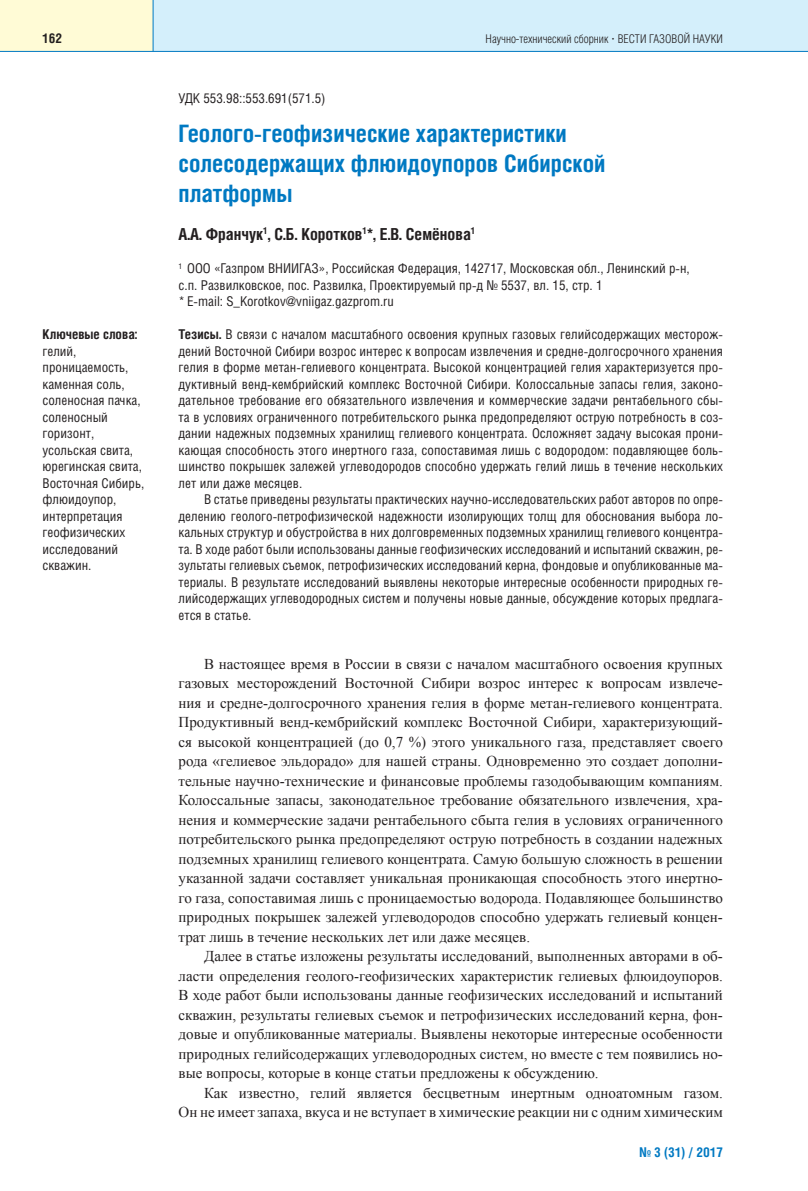
<style>
.page{position:relative;width:808px;height:1191px;background:#fff}
.page>*{position:absolute;margin:0;border:0;box-sizing:border-box;transform-origin:0 0}
.t1{font:700 24px/30px "Helios Cond";color:#0079c2}
.t2{font:700 16.5px "Helios Cond";color:#231f20}
.t3{font:15px/19.5px "Times New Roman";color:#231f20;text-align:justify}
.t4{font:13.5px/16.5px "Helios Cond";color:#231f20}
.t5{font:700 13.5px "Helios Cond";color:#231f20}
.t6{font:700 13.5px "Helios Cond";color:#0079c2}
.t7{font:300 12px "Helios Cond";color:#231f20}
.s1{font-family:"Times New Roman";font-weight:700}
.s2{font-weight:700}
</style>
<div class="page">
<div style="left:140px;top:0;width:668px;height:51px;background:#d4effb"></div>
<div style="left:0;top:0;width:153px;height:51px;background:#fffbd6"></div>
<hr style="left:0;top:51px;width:808px;height:1px;background:#0079c2">
<hr style="left:153px;top:0;width:1px;height:51px;background:#0079c2">
<p class="t5" style="left:43px;top:33px;width:21px">162</p>
<p class="t7" style="left:486px;top:34px;width:239px">Научно-технический сборник <span class="s1">·</span> ВЕСТИ ГАЗОВОЙ НАУКИ</p>
<p class="t5" style="left:43px;top:330px;width:96px">Ключевые слова:</p>
<p class="t4" style="left:43px;top:344px;width:103px">гелий, проницаемость, каменная соль, соленосная пачка, соленосный горизонт, усольская свита, юрегинская свита,<br>Восточная Сибирь, флюидоупор, интерпретация геофизических исследований скважин.</p>
<p class="t4" style="left:179px;top:91px;width:148px">УДК 553.98::553.691(571.5)</p>
<h1 class="t1" style="left:179px;top:121px;width:428px">Геолого-геофизические характеристики солесодержащих флюидоупоров Сибирской платформы</h1>
<p class="t2" style="left:179px;top:228px;width:298px">А.А. Франчук<sup>1</sup>, С.Б. Коротков<sup>1</sup>*, Е.В. Семёнова<sup>1</sup></p>
<p class="t4" style="left:179px;top:261px;width:513px"><sup>1</sup> ООО «Газпром ВНИИГАЗ», Российская Федерация, 142717, Московская обл., Ленинский р-н, с.п. Развилковское, пос. Развилка, Проектируемый пр-д № 5537, вл. 15, стр. 1<br>* E-mail: S_Korotkov@vniigaz.gazprom.ru</p>
<p class="t4" style="left:179px;top:327px;width:546px;text-align:justify"><span class="s2">Тезисы.</span> В связи с началом масштабного освоения крупных газовых гелийсодержащих месторож&shy;дений Восточной Сибири возрос интерес к вопросам извлечения и средне-долгосрочного хранения гелия в форме метан-гелиевого концентрата. Высокой концентрацией гелия характеризуется про&shy;дуктивный венд-кембрийский комплекс Восточной Сибири. Колоссальные запасы гелия, законо&shy;дательное требование его обязательного извлечения и коммерческие задачи рентабельного сбы&shy;та в условиях ограниченного потребительского рынка предопределяют острую потребность в соз&shy;дании надежных подземных хранилищ гелиевого концентрата. Осложняет задачу высокая прони&shy;кающая способность этого инертного газа, сопоставимая лишь с водородом: подавляющее боль&shy;шинство покрышек залежей углеводородов способно удержать гелий лишь в течение нескольких лет или даже месяцев.</p>
<p class="t4" style="left:179px;top:492px;width:546px;text-align:justify;text-indent:26px">В статье приведены результаты практических научно-исследовательских работ авторов по опре&shy;делению геолого-петрофизической надежности изолирующих толщ для обоснования выбора ло&shy;кальных структур и обустройства в них долговременных подземных хранилищ гелиевого концентра&shy;та. В ходе работ были использованы данные геофизических исследований и испытаний скважин, ре&shy;зультаты гелиевых съемок, петрофизических исследований керна, фондовые и опубликованные ма&shy;териалы. В результате исследований выявлены некоторые интересные особенности природных ге&shy;лийсодержащих углеводородных систем и получены новые данные, обсуждение которых предлага&shy;ется в статье.</p>
<p class="t3" style="left:179px;top:654px;width:546px;text-indent:26px">В настоящее время в России в связи с началом масштабного освоения крупных газовых месторождений Восточной Сибири возрос интерес к вопросам извлече&shy;ния и средне-долгосрочного хранения гелия в форме метан-гелиевого концентрата.<br>Продуктивный венд-кембрийский комплекс Восточной Сибири, характеризующий&shy;ся высокой концентрацией (до 0,7 %) этого уникального газа, представляет своего рода «гелиевое эльдорадо» для нашей страны. Одновременно это создает дополни&shy;тельные научно-технические и финансовые проблемы газодобывающим компаниям.<br>Колоссальные запасы, законодательное требование обязательного извлечения, хра&shy;нения и коммерческие задачи рентабельного сбыта гелия в условиях ограниченного потребительского рынка предопределяют острую потребность в создании надежных подземных хранилищ гелиевого концентрата. Самую большую сложность в решении указанной задачи составляет уникальная проникающая способность этого инертно&shy;го газа, сопоставимая лишь с проницаемостью водорода. Подавляющее большинство природных покрышек залежей углеводородов способно удержать гелиевый концен&shy;трат лишь в течение нескольких лет или даже месяцев.</p>
<p class="t3" style="left:179px;top:946px;width:546px;text-indent:26px">Далее в статье изложены результаты исследований, выполненных авторами в об&shy;ласти определения геолого-геофизических характеристик гелиевых флюидоупоров.<br>В ходе работ были использованы данные геофизических исследований и испытаний скважин, результаты гелиевых съемок и петрофизических исследований керна, фон&shy;довые и опубликованные материалы. Выявлены некоторые интересные особенности природных гелийсодержащих углеводородных систем, но вместе с тем появились но&shy;вые вопросы, которые в конце статьи предложены к обсуждению.</p>
<p class="t3" style="left:179px;top:1083px;width:546px;text-align:right">Как известно, гелий является бесцветным инертным одноатомным газом.<br>Он не имеет запаха, вкуса и не вступает в химические реакции ни с одним химическим</p>
<p class="t6" style="left:639px;top:1147px;width:85px">№ 3 (31) / 2017</p>
</div>
